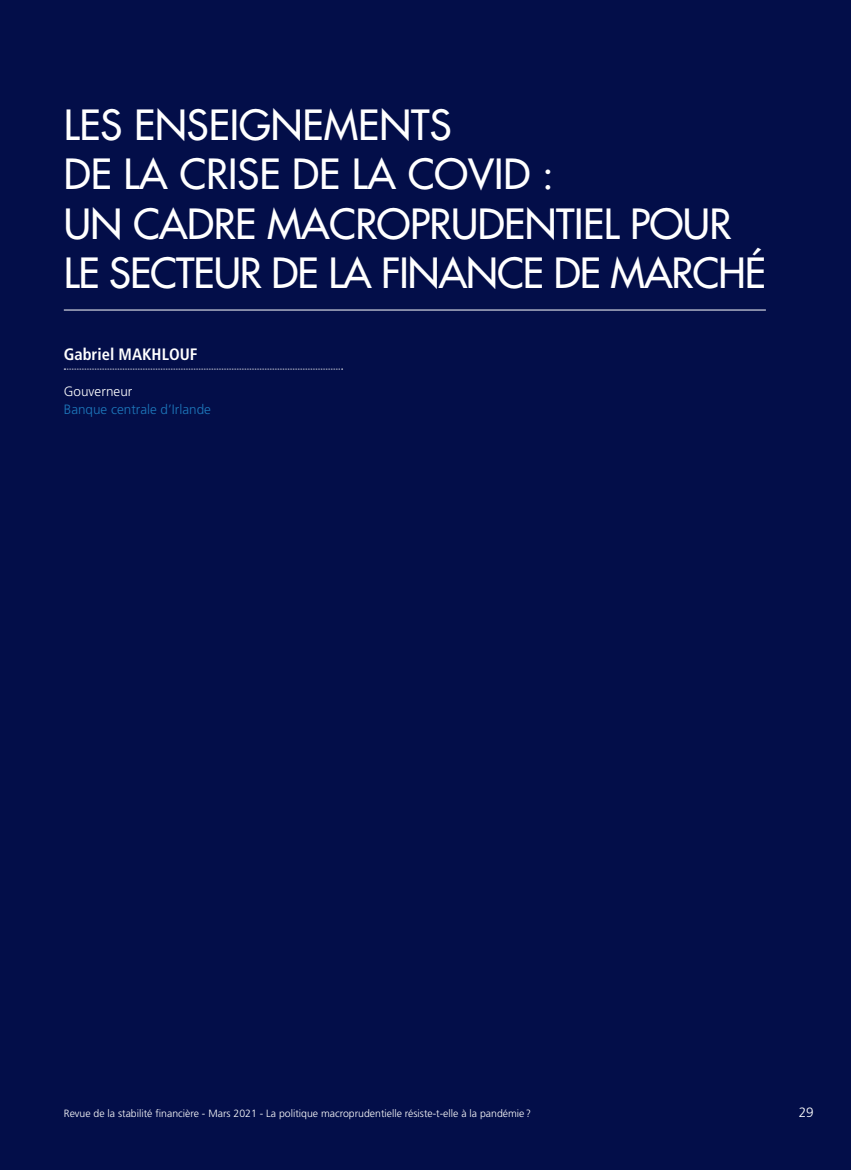
<style>
.page{position:relative;width:851px;height:1170px;background:#fff}
.page>*{position:absolute;margin:0;border:0;box-sizing:border-box;transform-origin:0 0}
.t1{font:500 40.5px/49.5px "Futura Std";letter-spacing:-.01em;color:#fff}
.t2{font:700 condensed 16.5px "Frutiger LT Std";color:#fff}
.t3{font:300 13.5px "Frutiger LT Std";color:#1d77bb}
.t4{font:300 13.5px "Frutiger LT Std";color:#fff}
.t5{font:300 10.5px "Frutiger LT Std";color:#fff}
</style>
<div class="page">
<div style="left:0;top:0;width:850px;height:1169px;background:#030e49"></div>
<hr style="left:64px;top:309px;width:701px;height:1px;background:#fff">
<svg style="left:64px;top:369px;width:278px;height:1px"></svg>
<h1 class="t1" style="left:64px;top:100px;width:703px">LES ENSEIGNEMENTS<br>DE LA CRISE DE LA COVID :<br>UN CADRE MACROPRUDENTIEL POUR<br>LE SECTEUR DE LA FINANCE DE MARCHÉ</h1>
<h2 class="t2" style="left:64px;top:344px;width:135px">Gabriel MAKHLOUF</h2>
<p class="t4" style="left:64px;top:384px;width:70px">Gouverneur</p>
<p class="t3" style="left:64px;top:402px;width:149px">Banque centrale d’Irlande</p>
<p class="t5" style="left:64px;top:1106px;width:468px">Revue de la stabilité financière - Mars 2021 - La politique macroprudentielle résiste‑t-elle à la pandémie ?</p>
<p class="t4" style="left:798px;top:1104px;width:17px">29</p>
</div>
